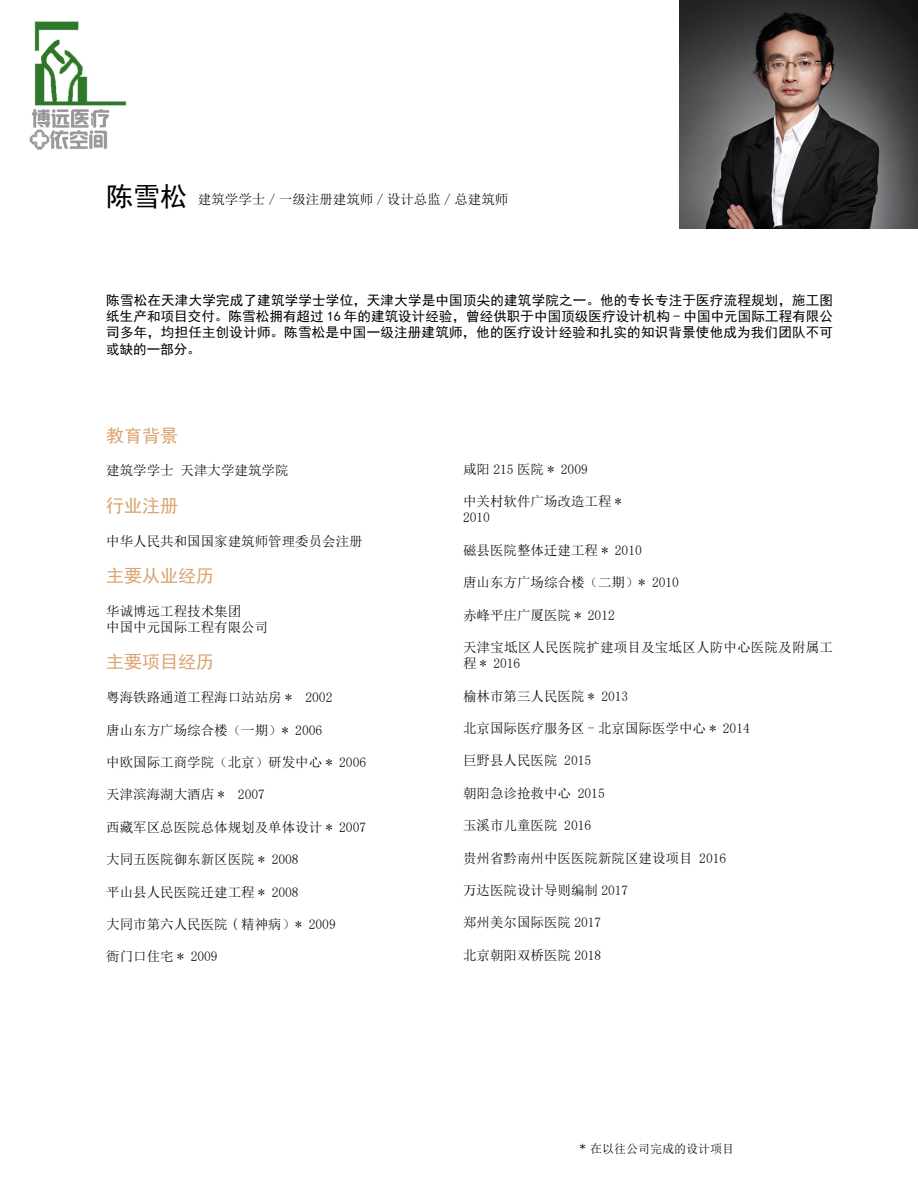
<style>
.page{position:relative;width:918px;height:1188px;background:#fff}
.page>*{position:absolute;margin:0;border:0;box-sizing:border-box;transform-origin:0 0}
.t1{font:18px "Sim Hei";color:#dba36e}
.t2{font:13.5px/16.2px "Sim Sun";color:#000}
.t3{font:13.5px/16.2px "Sim Hei";letter-spacing:.015em;color:#000;text-align:justify}
.t4{font:12px "Sim Sun";color:#000}
.s1{font-family:"Sim Hei";font-size:27px}
.s2{font-family:"Verdana";font-style:italic}
</style>
<div class="page">
<img style="left:29px;top:109px;width:81px;height:41px">
<img style="left:34px;top:21px;width:93px;height:85px">
<img style="left:680px;top:0;width:238px;height:228px">
<p class="t2" style="left:106px;top:191px;width:404px"><span class="s1">陈雪松</span> 建筑学学士 / 一级注册建筑师 / 设计总监 / 总建筑师</p>
<p class="t3" style="left:106px;top:292px;width:728px">陈雪松在天津大学完成了建筑学学士学位，天津大学是中国顶尖的建筑学院之一。他的专长专注于医疗流程规划，施工图纸生产和项目交付。陈雪松拥有超过 16 年的建筑设计经验，曾经供职于中国顶级医疗设计机构 - 中国中元国际工程有限公司多年，均担任主创设计师。陈雪松是中国一级注册建筑师，他的医疗设计经验和扎实的知识背景使他成为我们团队不可或缺的一部分。</p>
<h1 class="t1" style="left:106px;top:426px;width:73px">教育背景</h1>
<p class="t2" style="left:106px;top:463px;width:184px">建筑学学士 天津大学建筑学院</p>
<h1 class="t1" style="left:106px;top:496px;width:73px">行业注册</h1>
<p class="t2" style="left:106px;top:533px;width:258px">中华人民共和国国家建筑师管理委员会注册</p>
<h1 class="t1" style="left:106px;top:566px;width:109px">主要从业经历</h1>
<p class="t2" style="left:106px;top:603px;width:163px">华诚博远工程技术集团<br>中国中元国际工程有限公司</p>
<h1 class="t1" style="left:106px;top:653px;width:109px">主要项目经历</h1>
<p class="t2" style="left:106px;top:689px;width:228px">粤海铁路通道工程海口站站房 * 2002</p>
<p class="t2" style="left:106px;top:722px;width:217px">唐山东方广场综合楼（一期）* 2006</p>
<p class="t2" style="left:106px;top:754px;width:261px">中欧国际工商学院（北京）研发中心 * 2006</p>
<p class="t2" style="left:106px;top:787px;width:160px">天津滨海湖大酒店 * 2007</p>
<p class="t2" style="left:106px;top:819px;width:261px">西藏军区总医院总体规划及单体设计 * 2007</p>
<p class="t2" style="left:106px;top:851px;width:194px">大同五医院御东新区医院 * 2008</p>
<p class="t2" style="left:106px;top:884px;width:194px">平山县人民医院迁建工程 * 2008</p>
<p class="t2" style="left:106px;top:916px;width:231px">大同市第六人民医院 ( 精神病）* 2009</p>
<p class="t2" style="left:106px;top:949px;width:113px">衙门口住宅 * 2009</p>
<p class="t2" style="left:463px;top:461px;width:126px">咸阳 215 医院 * 2009</p>
<p class="t2" style="left:463px;top:493px;width:160px">中关村软件广场改造工程 *<br>2010</p>
<p class="t2" style="left:463px;top:542px;width:180px">磁县医院整体迁建工程 * 2010</p>
<p class="t2" style="left:463px;top:574px;width:217px">唐山东方广场综合楼（二期）* 2010</p>
<p class="t2" style="left:463px;top:607px;width:153px">赤峰平庄广厦医院 * 2012</p>
<p class="t2" style="left:463px;top:639px;width:371px">天津宝坻区人民医院扩建项目及宝坻区人防中心医院及附属工程 * 2016</p>
<p class="t2" style="left:463px;top:688px;width:167px">榆林市第三人民医院 * 2013</p>
<p class="t2" style="left:463px;top:720px;width:288px">北京国际医疗服务区 - 北京国际医学中心 * 2014</p>
<p class="t2" style="left:463px;top:752px;width:130px">巨野县人民医院 2015</p>
<p class="t2" style="left:463px;top:785px;width:143px">朝阳急诊抢救中心 2015</p>
<p class="t2" style="left:463px;top:817px;width:130px">玉溪市儿童医院 2016</p>
<p class="t2" style="left:463px;top:850px;width:265px">贵州省黔南州中医医院新院区建设项目 2016</p>
<p class="t2" style="left:463px;top:882px;width:167px">万达医院设计导则编制 2017</p>
<p class="t2" style="left:463px;top:914px;width:140px">郑州美尔国际医院 2017</p>
<p class="t2" style="left:463px;top:947px;width:140px">北京朝阳双桥医院 2018</p>
<p class="t4" style="left:578px;top:1143px;width:157px"><span class="s2">*</span> 在以往公司完成的设计项目</p>
</div>
